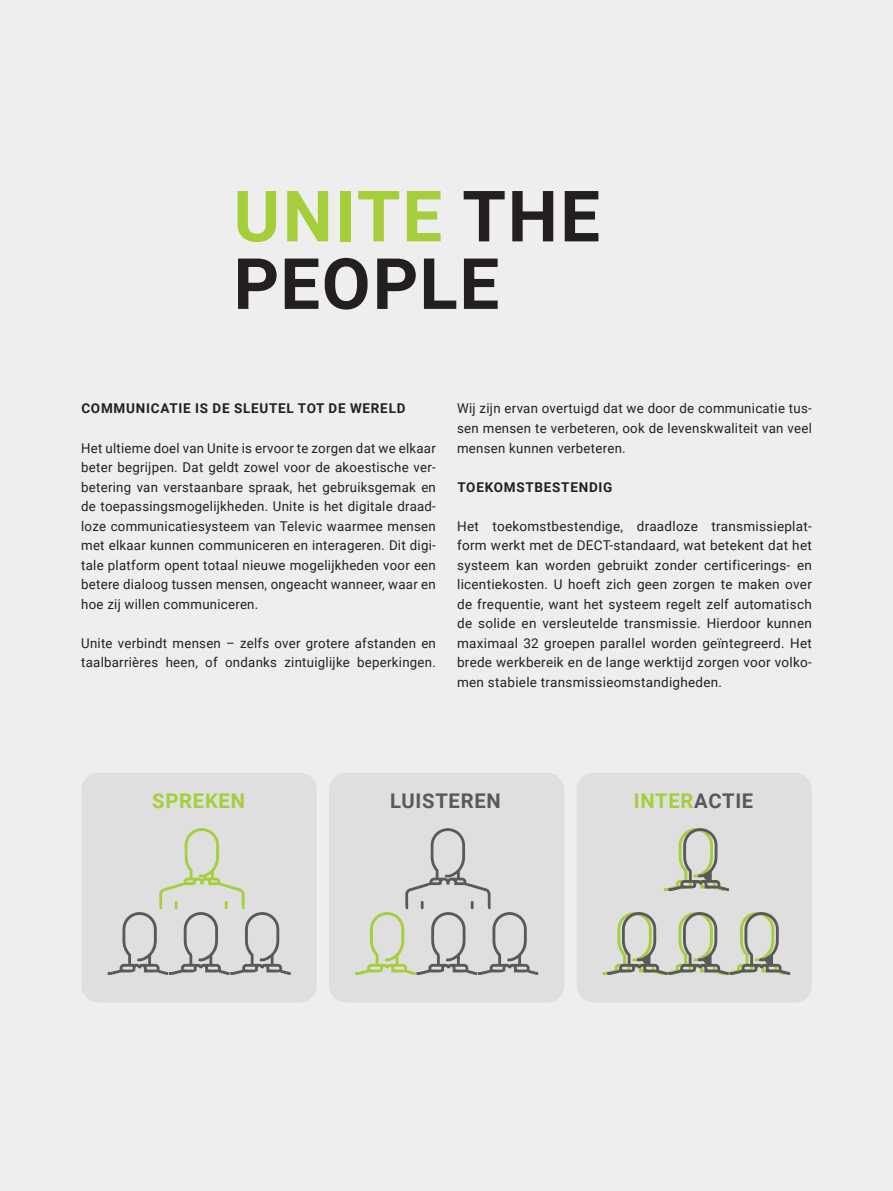
<style>
.page{position:relative;width:893px;height:1191px;background:#eeeeef}
.page>*{position:absolute;margin:0;border:0;box-sizing:border-box;transform-origin:0 0}
.t1{font:700 70.8px "Roboto";letter-spacing:.025em;color:#a6ce3b}
.t2{font:700 70.8px "Roboto";letter-spacing:.025em;color:#231f20}
.t3{font:700 20.25px "Roboto";letter-spacing:.035em;color:#a6ce3b}
.t4{font:700 20.25px "Roboto";letter-spacing:.035em;color:#59595c}
.t5{font:13.5px/19.5px "Roboto";letter-spacing:.02em;color:#231f20;text-align:justify}
.t6{font:700 13.5px "Roboto";letter-spacing:.055em;color:#231f20}
.s1{color:#231f20}
.s2{color:#59595c}
</style>
<div class="page">
<div style="left:82px;top:772px;width:235px;height:230px;background:#dfdfe0;border-radius:17px"></div>
<svg style="left:108px;top:828px;width:183px;height:147px"></svg>
<div style="left:329px;top:772px;width:235px;height:230px;background:#dfdfe0;border-radius:17px"></div>
<svg style="left:355px;top:828px;width:183px;height:147px"></svg>
<div style="left:576px;top:772px;width:236px;height:230px;background:#dfdfe0;border-radius:17px"></div>
<svg style="left:603px;top:912px;width:187px;height:63px"></svg>
<svg style="left:664px;top:828px;width:65px;height:63px"></svg>
<p class="t1" style="left:234px;top:167px;width:368px">UNITE <span class="s1">THE</span></p>
<p class="t2" style="left:234px;top:234px;width:267px">PEOPLE</p>
<p class="t6" style="left:81px;top:399px;width:326px">COMMUNICATIE IS DE SLEUTEL TOT DE WERELD</p>
<p class="t5" style="left:81px;top:437px;width:356px">Het ultieme doel van Unite is ervoor te zorgen dat we elkaar beter begrijpen. Dat geldt zowel voor de akoestische ver&shy;betering van verstaanbare spraak, het gebruiksgemak en de toepassingsmogelijkheden. Unite is het digitale draad&shy;loze communicatiesysteem van Televic waarmee mensen met elkaar kunnen communiceren en interageren. Dit digi&shy;tale platform opent totaal nieuwe mogelijkheden voor een betere dialoog tussen mensen, ongeacht wanneer, waar en hoe zij willen communiceren.</p>
<p class="t5" style="left:81px;top:632px;width:356px">Unite verbindt mensen – zelfs over grotere afstanden en taalbarrières heen, of ondanks zintuiglijke beperkingen.</p>
<p class="t5" style="left:457px;top:398px;width:356px">Wij zijn ervan overtuigd dat we door de communicatie tus&shy;sen mensen te verbeteren, ook de levenskwaliteit van veel mensen kunnen verbeteren.</p>
<p class="t6" style="left:457px;top:477px;width:157px">TOEKOMSTBESTENDIG</p>
<p class="t5" style="left:457px;top:515px;width:356px">Het toekomstbestendige, draadloze transmissieplat&shy;form werkt met de DECT-standaard, wat betekent dat het systeem kan worden gebruikt zonder certificerings- en licentiekosten. U hoeft zich geen zorgen te maken over de frequentie, want het systeem regelt zelf automatisch de solide en versleutelde transmissie. Hierdoor kunnen maximaal 32 groepen parallel worden geïntegreerd. Het brede werkbereik en de lange werktijd zorgen voor volko&shy;men stabiele transmissieomstandigheden.</p>
<p class="t3" style="left:152px;top:786px;width:94px">SPREKEN</p>
<p class="t4" style="left:390px;top:786px;width:112px">LUISTEREN</p>
<p class="t3" style="left:634px;top:786px;width:121px">INTER<span class="s2">ACTIE</span></p>
</div>
